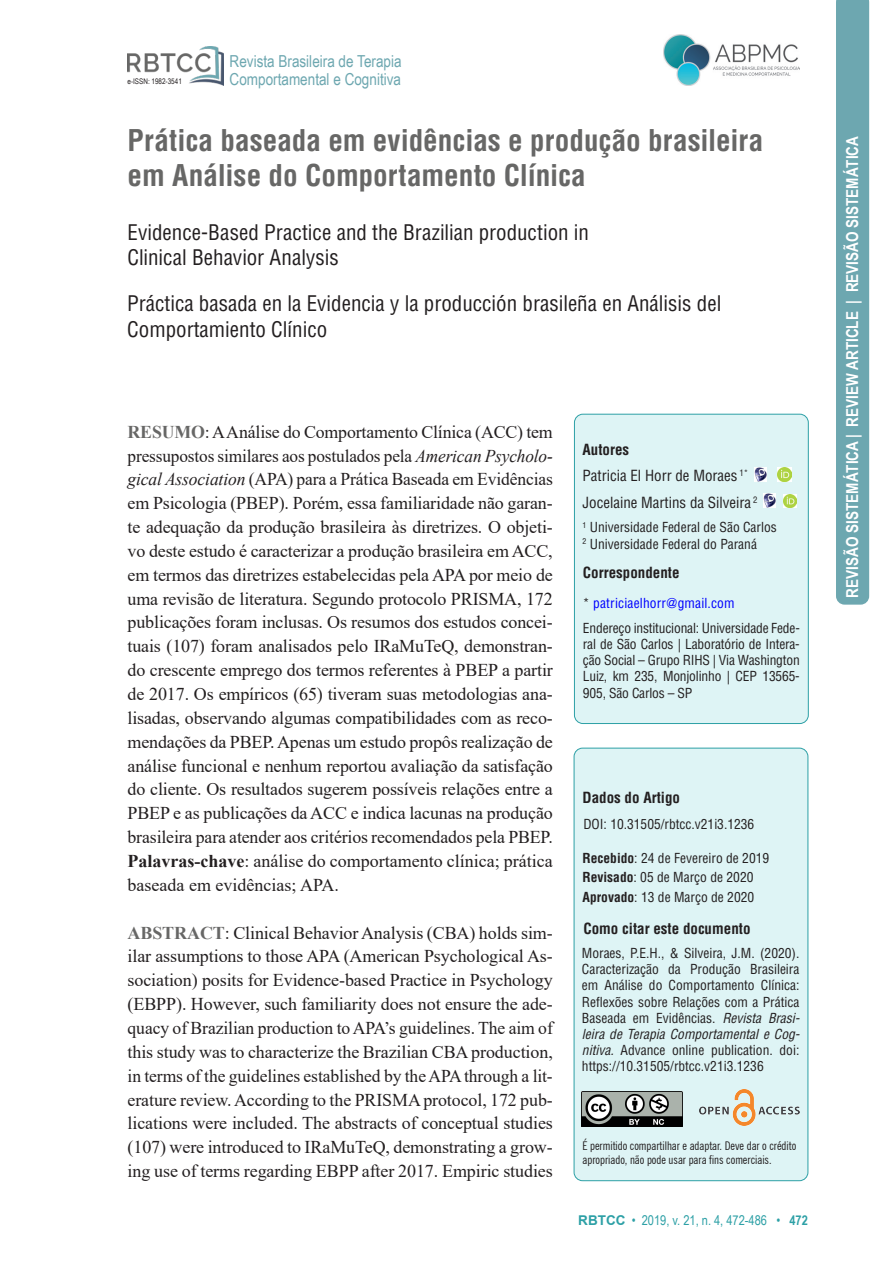
<style>
.page{position:relative;width:893px;height:1263px;background:#fff}
.page>*{position:absolute;margin:0;border:0;box-sizing:border-box;transform-origin:0 0}
.t1{font:700 condensed 29.25px/35.1px "Helvetica LT";color:#676766}
.t2{font:condensed 21px/25.2px "Helvetica LT";color:#231f20}
.t3{font:18px/23.9px "Times New Roman";letter-spacing:-.005em;color:#231f20;text-align:justify}
.t4{font:700 16.5px "Arial Narrow";color:#fff}
.t5{font:16.5px "Arial Narrow";color:#6da7b0}
.t6{font:condensed 15px/26.5px "Helvetica LT";color:#231f20}
.t7{font:700 condensed 15px "Helvetica LT";color:#231f20}
.t8{font:condensed 13.5px/16.2px "Helvetica LT";color:#231f20}
.t9{font:13.5px "Arial Narrow";color:#2da0a6}
.t10{font:condensed 12px/14.4px "News Gothic BT";color:#231f20}
.t11{font:7.8px "Arial Narrow";color:#231f20}
.s1{font-weight:700;color:#676766}
.s2{font-style:italic}
.s3{font-weight:700}
.s4{color:#00f}
.s5{font-family:"Arial";font-weight:700}
</style>
<div class="page">
<img style="left:663px;top:35px;width:136px;height:50px">
<img style="left:128px;top:47px;width:95px;height:38px">
<div style="left:836px;top:0;width:33px;height:605px;background:#6da7b0"></div>
<div style="left:574px;top:414px;width:234px;height:309px;background:#def4f5;border-radius:9px"></div>
<div style="left:574px;top:414px;width:235px;height:310px;border:1px solid #2da0a6;border-radius:9px"></div>
<div style="left:574px;top:748px;width:234px;height:433px;background:#def4f5;border-radius:9px"></div>
<div style="left:574px;top:748px;width:234px;height:433px;border:1px solid #2da0a6;border-radius:9px"></div>
<img style="left:699px;top:1089px;width:100px;height:36px">
<img style="left:754px;top:467px;width:13px;height:14px">
<svg style="left:778px;top:468px;width:13px;height:13px"></svg>
<img style="left:763px;top:494px;width:13px;height:14px">
<img style="left:783px;top:494px;width:14px;height:14px">
<img style="left:582px;top:1091px;width:100px;height:35px">
<p class="t5" style="left:230px;top:49px;width:173px">Revista Brasileira de Terapia</p>
<p class="t11" style="left:128px;top:75px;width:56px">e-ISSN: 1982-3541</p>
<p class="t5" style="left:230px;top:67px;width:173px">Comportamental e Cognitiva</p>
<h1 class="t1" style="left:128px;top:123px;width:637px">Prática baseada em evidências e produção brasileira em Análise do Comportamento Clínica</h1>
<p class="t2" style="left:128px;top:219px;width:463px">Evidence-Based Practice and the Brazilian production in<br>Clinical Behavior Analysis</p>
<p class="t2" style="left:127px;top:291px;width:596px">Práctica basada en la Evidencia y la producción brasileña en Análisis del<br>Comportamiento Clínico</p>
<p class="t3" style="left:128px;top:419px;width:427px"><span class="s1">RESUMO</span>: A Análise do Comportamento Clínica (ACC) tem pressupostos similares aos postulados pela <span class="s2">American Psycholo&shy;gical Association</span> (APA) para a Prática Baseada em Evidências em Psicologia (PBEP). Porém, essa familiaridade não garan&shy;te adequação da produção brasileira às diretrizes. O objeti&shy;vo deste estudo é caracterizar a produção brasileira em ACC, em termos das diretrizes estabelecidas pela APA por meio de uma revisão de literatura. Segundo protocolo PRISMA, 172 publicações foram inclusas. Os resumos dos estudos concei&shy;tuais (107) foram analisados pelo IRaMuTeQ, demonstran&shy;do crescente emprego dos termos referentes à PBEP a partir de 2017. Os empíricos (65) tiveram suas metodologias ana&shy;lisadas, observando algumas compatibilidades com as reco&shy;mendações da PBEP. Apenas um estudo propôs realização de análise funcional e nenhum reportou avaliação da satisfação do cliente. Os resultados sugerem possíveis relações entre a PBEP e as publicações da ACC e indica lacunas na produção brasileira para atender aos critérios recomendados pela PBEP.<br><span class="s3">Palavras-chave</span>: análise do comportamento clínica; prática baseada em evidências; APA.</p>
<p class="t3" style="left:128px;top:920px;width:427px"><span class="s1">ABSTRACT</span>: Clinical Behavior Analysis (CBA) holds sim&shy;ilar assumptions to those APA (American Psychological As&shy;sociation) posits for Evidence-based Practice in Psychology (EBPP). However, such familiarity does not ensure the ade&shy;quacy of Brazilian production to APA’s guidelines. The aim of this study was to characterize the Brazilian CBA production, in terms of the guidelines established by the APA through a lit&shy;erature review. According to the PRISMA protocol, 172 pub&shy;lications were included. The abstracts of conceptual studies (107) were introduced to IRaMuTeQ, demonstrating a grow&shy;ing use of terms regarding EBPP after 2017. Empiric studies</p>
<p class="t6" style="left:583px;top:436px;width:176px"><span class="s3">Autores<br></span>Patricia El Horr de Moraes <sup>1*<br></sup>Jocelaine Martins da Silveira <sup>2</sup></p>
<p class="t8" style="left:583px;top:519px;width:196px"><sup>1</sup> Universidade Federal de São Carlos<br><sup>2</sup> Universidade Federal do Paraná</p>
<p class="t7" style="left:583px;top:563px;width:98px">Correspondente</p>
<p class="t8" style="left:583px;top:591px;width:218px;line-height:24.8px">* <span class="s4">patriciaelhorr@gmail.com<br></span>Endereço institucional: Universidade Fede-</p>
<p class="t8" style="left:583px;top:636px;width:218px;text-align:justify">ral de São Carlos | Laboratório de Intera&shy;ção Social – Grupo RIHS | Via Washington Luiz, km 235, Monjolinho | CEP 13565- 905, São Carlos – SP</p>
<p class="t7" style="left:583px;top:788px;width:99px">Dados do Artigo</p>
<p class="t8" style="left:583px;top:816px;width:172px">DOI: 10.31505/rbtcc.v21i3.1236</p>
<p class="t8" style="left:583px;top:848px;width:188px;line-height:19.5px"><span class="s3">Recebido</span>: 24 de Fevereiro de 2019<br><span class="s3">Revisado</span>: 05 de Março de 2020<br><span class="s3">Aprovado</span>: 13 de Março de 2020</p>
<p class="t7" style="left:583px;top:919px;width:169px">Como citar este documento</p>
<p class="t8" style="left:582px;top:945px;width:219px;text-align:justify">Moraes, P.E.H., &amp; Silveira, J.M. (2020).<br>Caracterização da Produção Brasileira em Análise do Comportamento Clínica:<br>Reflexões sobre Relações com a Prática Baseada em Evidências. <span class="s2">Revista Brasi&shy;leira de Terapia Comportamental e Cog&shy;nitiva.</span> Advance online publication. doi: https://10.31505/rbtcc.v21i3.1236</p>
<p class="t10" style="left:583px;top:1138px;width:215px">É permitido compartilhar e adaptar. Deve dar o crédito apropriado, não pode usar para fins comerciais.</p>
<p class="t9" style="left:578px;top:1210px;width:231px"><span class="s5">RBTCC</span> • 2019, v. 21, n. 4, 472-486 • <span class="s3">472</span></p>
<p class="t4" style="left:840px;top:597px;width:463px;rotate:-90deg">REVISÃO SISTEMÁTICA | REVIEW ARTICLE | REVISÃO SISTEMÁTICA</p>
</div>
